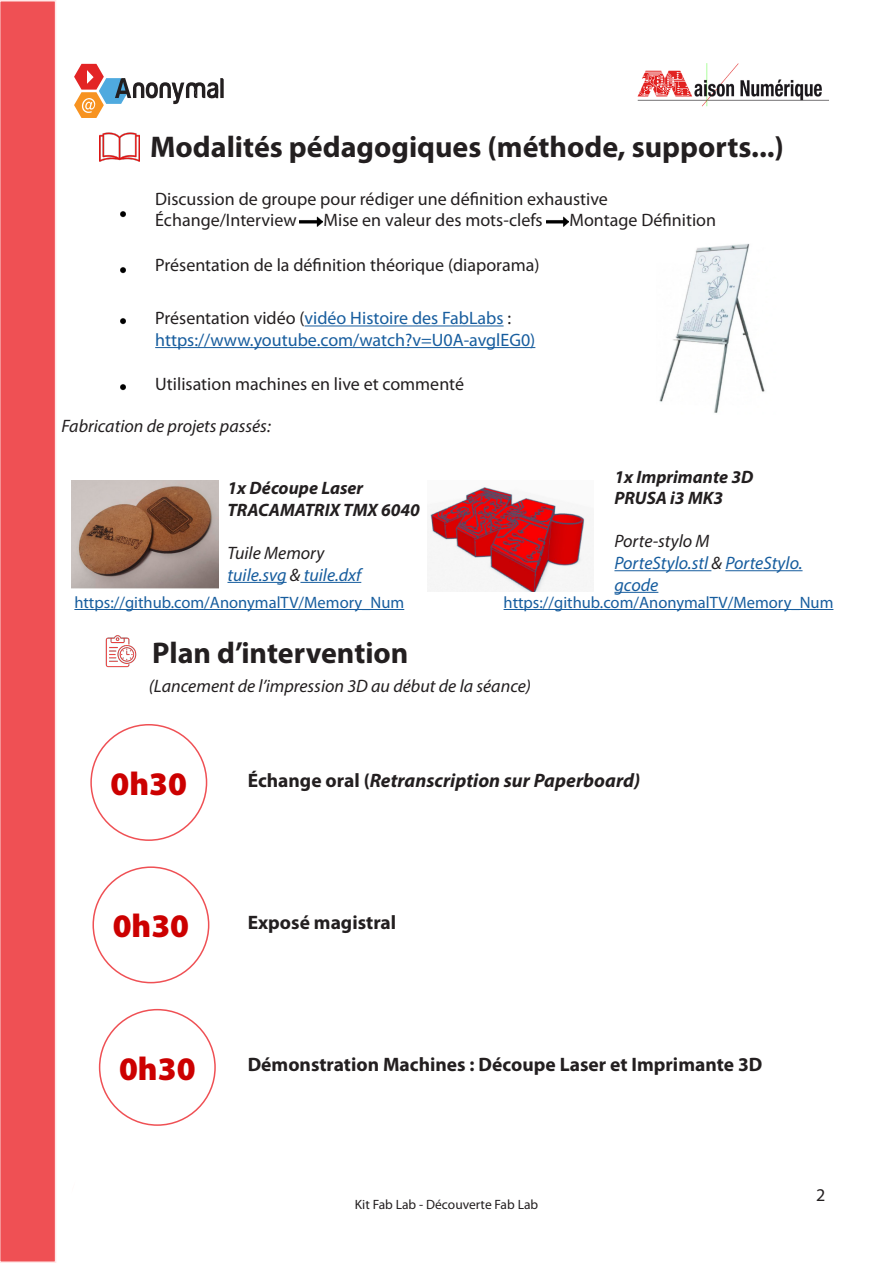
<style>
.page{position:relative;width:893px;height:1263px;background:#fff}
.page>*{position:absolute;margin:0;border:0;box-sizing:border-box;transform-origin:0 0}
.t1{font:900 33px "Myriad Pro";color:#c00}
.t2{font:700 30px "Myriad Pro";color:#231f20}
.t3{font:700 19.5px "Myriad Pro";color:#231f20}
.t4{font:italic 700 19.5px "Myriad Pro";color:#231f20}
.t5{font:18px/21.6px "Myriad Pro";color:#231f20}
.t6{font:18px "Myriad Pro";color:#175d9e}
.t7{font:italic 18px "Myriad Pro";color:#231f20}
.t8{font:italic 18px/21.6px "Myriad Pro";color:#175d9e}
.t9{font:italic 700 18px/21.6px "Myriad Pro";color:#231f20}
.t10{font:16.5px "Myriad Pro";color:#175d9e}
.t11{font:13.5px "Myriad Pro";color:#231f20}
.s1{color:#231f20}
.s2{font-style:normal}
</style>
<div class="page">
<svg style="left:120px;top:211px;width:6px;height:7px"></svg>
<svg style="left:120px;top:267px;width:6px;height:7px"></svg>
<svg style="left:120px;top:318px;width:6px;height:7px"></svg>
<svg style="left:74px;top:64px;width:150px;height:54px"></svg>
<img style="left:637px;top:63px;width:192px;height:44px">
<img style="left:100px;top:132px;width:39px;height:30px">
<img style="left:105px;top:635px;width:32px;height:33px">
<img style="left:71px;top:481px;width:148px;height:108px">
<img style="left:428px;top:487px;width:163px;height:104px">
<hr style="left:614px;top:570px;width:97px;height:1px;background:#175d9e">
<hr style="left:725px;top:570px;width:78px;height:1px;background:#175d9e">
<hr style="left:614px;top:592px;width:44px;height:1px;background:#175d9e">
<div style="left:0;top:0;width:56px;height:1263px;background:#ef5054"></div>
<div style="left:90px;top:724px;width:117px;height:117px;border:2px solid #ef5054;border-radius:50%"></div>
<hr style="left:227px;top:582px;width:60px;height:1px;background:#175d9e">
<hr style="left:300px;top:582px;width:61px;height:1px;background:#175d9e">
<svg style="left:120px;top:384px;width:6px;height:7px"></svg>
<hr style="left:305px;top:325px;width:199px;height:1px;background:#175d9e">
<hr style="left:155px;top:347px;width:380px;height:1px;background:#175d9e">
<img style="left:659px;top:243px;width:106px;height:170px">
<img style="left:300px;top:216px;width:22px;height:11px">
<img style="left:546px;top:216px;width:23px;height:11px">
<hr style="left:74px;top:609px;width:330px;height:1px;background:#175d9e">
<hr style="left:504px;top:609px;width:329px;height:1px;background:#175d9e">
<div style="left:92px;top:866px;width:117px;height:117px;border:2px solid #ef5054;border-radius:50%"></div>
<div style="left:99px;top:1009px;width:117px;height:117px;border:2px solid #ef5054;border-radius:50%"></div>
<h2 class="t2" style="left:150px;top:127px;width:635px">Modalités pédagogiques (méthode, supports...)</h2>
<p class="t5" style="left:155px;top:188px;width:454px">Discussion de groupe pour rédiger une définition exhaustive<br>Échange/Interview</p>
<p class="t5" style="left:323px;top:209px;width:221px">Mise en valeur des mots-clefs</p>
<p class="t5" style="left:569px;top:209px;width:148px">Montage Définition</p>
<p class="t5" style="left:155px;top:254px;width:386px">Présentation de la définition théorique (diaporama)</p>
<p class="t6" style="left:155px;top:307px;width:357px"><span class="s1">Présentation vidéo (</span>vidéo Histoire des FabLabs <span class="s1">:</span></p>
<p class="t6" style="left:155px;top:329px;width:382px">https://www.youtube.com/watch?v=U0A-avglEG0)</p>
<p class="t5" style="left:155px;top:373px;width:310px">Utilisation machines en live et commenté</p>
<p class="t7" style="left:62px;top:415px;width:211px">Fabrication de projets passés:</p>
<p class="t9" style="left:614px;top:465px;width:141px">1x Imprimante 3D<br>PRUSA i3 MK3</p>
<p class="t8" style="left:614px;top:530px;width:190px"><span class="s1">Porte-stylo M<br></span>PorteStylo.stl <span class="s1">&amp;</span> PorteStylo. gcode</p>
<p class="t9" style="left:227px;top:477px;width:137px">1x Découpe Laser</p>
<p class="t9" style="left:227px;top:498px;width:194px">TRACAMATRIX TMX 6040</p>
<p class="t7" style="left:227px;top:542px;width:98px">Tuile Memory</p>
<p class="t8" style="left:227px;top:563px;width:135px">tuile.svg <span class="s1">&amp;</span> tuile.dxf</p>
<p class="t10" style="left:74px;top:592px;width:331px">https://github.com/AnonymalTV/Memory_Num</p>
<p class="t10" style="left:504px;top:592px;width:331px">https://github.com/AnonymalTV/Memory_Num</p>
<h2 class="t2" style="left:152px;top:633px;width:258px">Plan d’intervention</h2>
<p class="t7" style="left:149px;top:675px;width:384px">(Lancement de l’impression 3D au début de la séance)</p>
<p class="t1" style="left:111px;top:762px;width:78px">0h30</p>
<p class="t4" style="left:248px;top:768px;width:394px"><span class="s2">Échange oral (</span>Retranscription sur Paperboard)</p>
<p class="t1" style="left:113px;top:904px;width:78px">0h30</p>
<p class="t3" style="left:248px;top:910px;width:150px">Exposé magistral</p>
<p class="t1" style="left:119px;top:1046px;width:78px">0h30</p>
<p class="t3" style="left:248px;top:1052px;width:516px">Démonstration Machines : Découpe Laser et Imprimante 3D</p>
<p class="t11" style="left:355px;top:1196px;width:185px">Kit Fab Lab - Découverte Fab Lab</p>
<p class="t5" style="left:816px;top:1184px;width:11px">2</p>
</div>
